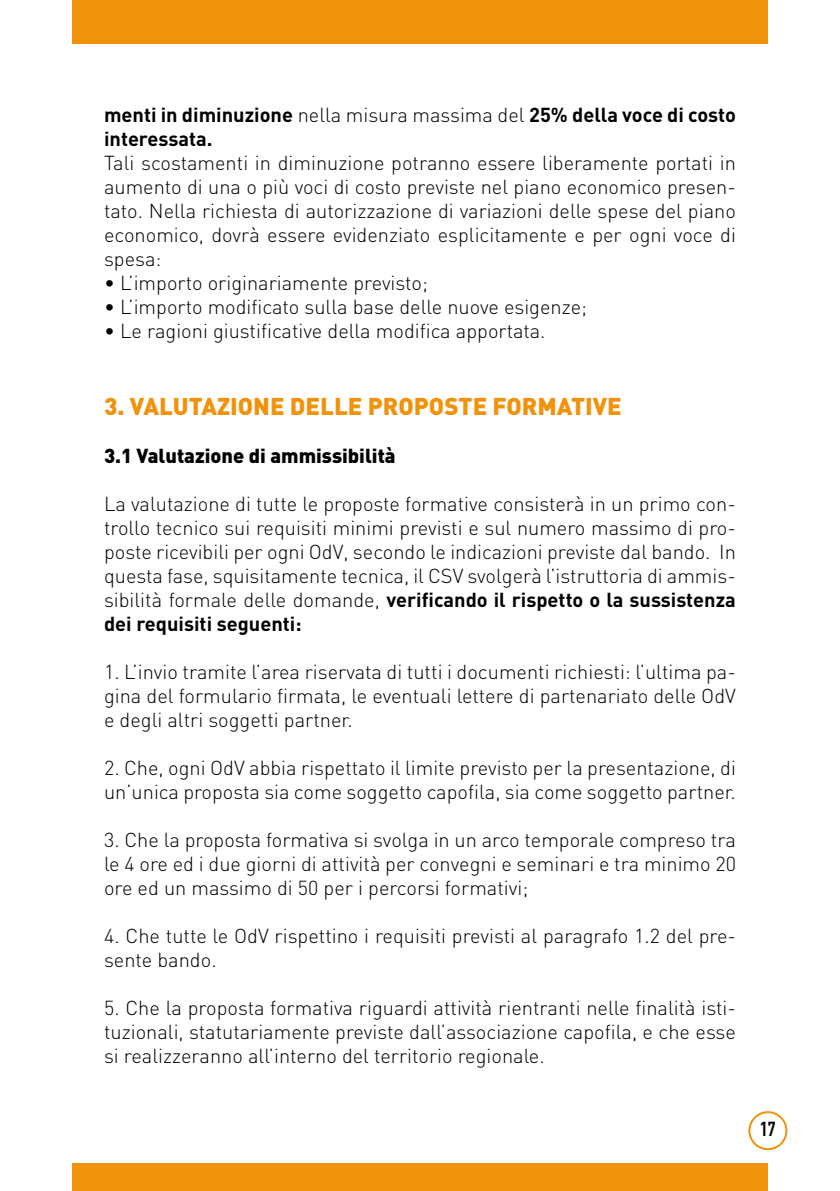
<style>
.page{position:relative;width:840px;height:1191px;background:#fff}
.page>*{position:absolute;margin:0;border:0;box-sizing:border-box;transform-origin:0 0}
.t1{font:900 24px "DIN";color:#f0930b}
.t2{font:300 20px/24px "DIN";color:#000;text-align:justify}
.t3{font:700 20px/24px "DIN";color:#000}
.t4{font:900 20px "DIN";color:#000}
.t5{font:700 20px "DIN Cond";color:#000}
.s1{font-weight:300}
.s2{font-weight:700}
</style>
<div class="page">
<div style="left:72px;top:0;width:694px;height:43px;background:#f0930b"></div>
<div style="left:73px;top:1163px;width:694px;height:28px;background:#f0930b"></div>
<div style="left:748px;top:1111px;width:39px;height:39px;border:2px solid #f0930b;border-radius:50%"></div>
<p class="t3" style="left:104px;top:102px;width:633px">menti in diminuzione <span class="s1">nella misura massima del</span> 25% della voce di costo interessata.</p>
<p class="t2" style="left:104px;top:151px;width:633px">Tali scostamenti in diminuzione potranno essere liberamente portati in aumento di una o più voci di costo previste nel piano economico presen&shy;tato. Nella richiesta di autorizzazione di variazioni delle spese del piano economico, dovrà essere evidenziato esplicitamente e per ogni voce di spesa:</p>
<p class="t2" style="left:104px;top:271px;width:325px">• L’importo originariamente previsto;</p>
<p class="t2" style="left:104px;top:295px;width:484px">• L’importo modificato sulla base delle nuove esigenze;</p>
<p class="t2" style="left:104px;top:319px;width:443px">• Le ragioni giustificative della modifica apportata.</p>
<p class="t1" style="left:104px;top:390px;width:519px">3. VALUTAZIONE DELLE PROPOSTE FORMATIVE</p>
<p class="t4" style="left:104px;top:442px;width:293px">3.1 Valutazione di ammissibilità</p>
<p class="t2" style="left:104px;top:491px;width:633px">La valutazione di tutte le proposte formative consisterà in un primo con&shy;trollo tecnico sui requisiti minimi previsti e sul numero massimo di pro&shy;poste ricevibili per ogni OdV, secondo le indicazioni previste dal bando. In questa fase, squisitamente tecnica, il CSV svolgerà l’istruttoria di ammis&shy;sibilità formale delle domande, <span class="s2">verificando il rispetto o la sussistenza dei requisiti seguenti:</span></p>
<p class="t2" style="left:104px;top:659px;width:633px">1. L’invio tramite l’area riservata di tutti i documenti richiesti: l’ultima pa&shy;gina del formulario firmata, le eventuali lettere di partenariato delle OdV e degli altri soggetti partner.</p>
<p class="t2" style="left:104px;top:755px;width:633px">2. Che, ogni OdV abbia rispettato il limite previsto per la presentazione, di un’unica proposta sia come soggetto capofila, sia come soggetto partner.</p>
<p class="t2" style="left:104px;top:827px;width:633px">3. Che la proposta formativa si svolga in un arco temporale compreso tra le 4 ore ed i due giorni di attività per convegni e seminari e tra minimo 20 ore ed un massimo di 50 per i percorsi formativi;</p>
<p class="t2" style="left:104px;top:923px;width:633px">4. Che tutte le OdV rispettino i requisiti previsti al paragrafo 1.2 del pre&shy;sente bando.</p>
<p class="t2" style="left:104px;top:995px;width:633px">5. Che la proposta formativa riguardi attività rientranti nelle finalità isti&shy;tuzionali, statutariamente previste dall’associazione capofila, e che esse si realizzeranno all’interno del territorio regionale.</p>
<p class="t5" style="left:759px;top:1116px;width:18px">17</p>
</div>
